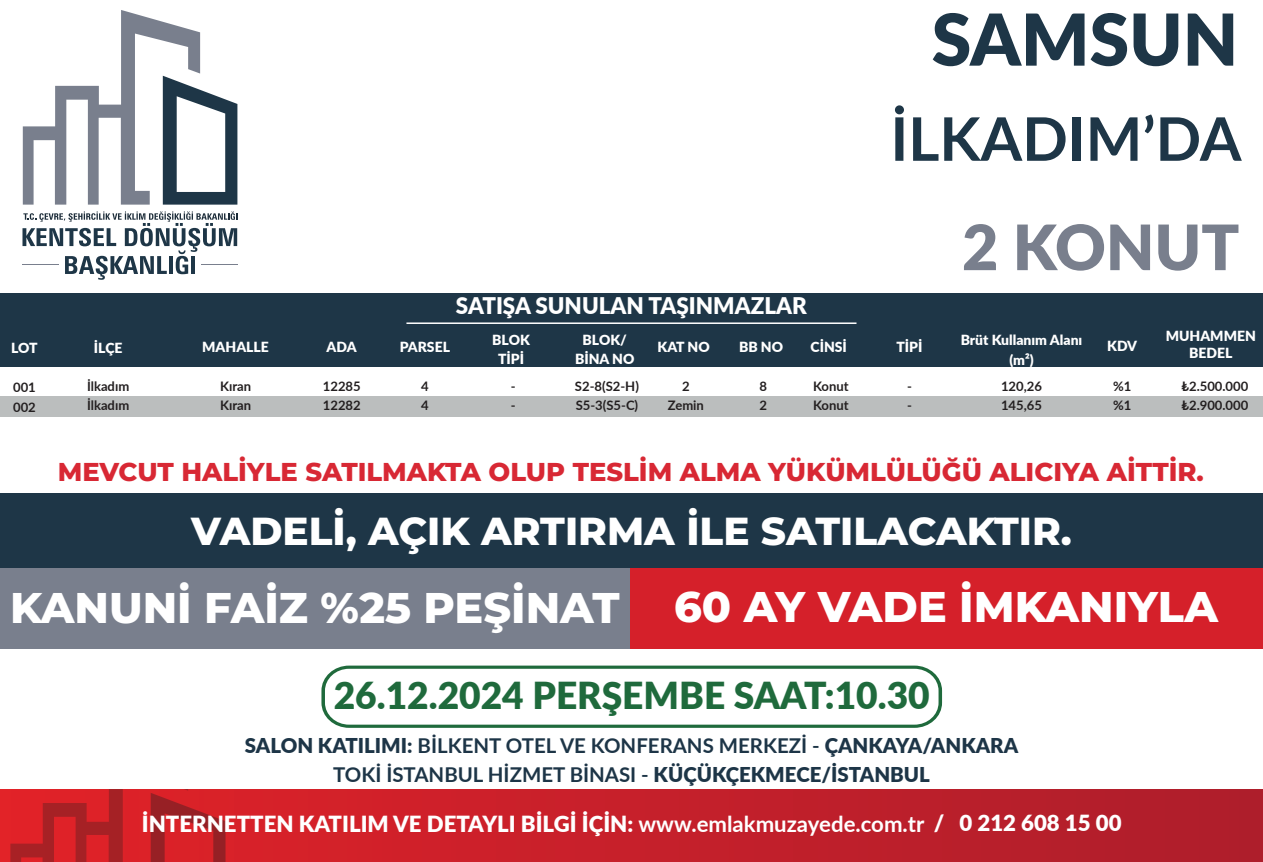
<style>
.page{position:relative;width:1263px;height:862px;background:#fff}
.page>*{position:absolute;margin:0;border:0;box-sizing:border-box;transform-origin:0 0}
.t1{font:900 71.4px "Lato";color:#1e3647}
.t2{font:900 62.55px "Lato";color:#797f8d}
.t3{font:700 60px "Lato";color:#1e3647}
.t4{font:800 42.9px "Montserrat";color:#fff}
.t5{font:800 39px "Montserrat";color:#fff}
.t6{font:900 37.2px "Lato";color:#1f6a3c}
.t7{font:800 25.8px "Montserrat";color:#d82834}
.t8{font:900 22.95px "Lato";color:#fff}
.t9{font:900 22.2px "Lato";color:#fff}
.t10{font:700 20.4px/29px "Lato";color:#1d3547;text-align:center}
.t11{font:900 13.95px/19.5px "Lato";color:#fff;text-align:center}
.t12{font:700 13.05px/19.5px "Lato";color:#231f20}
.s1{font-weight:900}
.s2{font-weight:700}
</style>
<div class="page">
<div style="left:0;top:293px;width:1263px;height:73px;background:#1e3647"></div>
<div style="left:0;top:396px;width:1263px;height:20px;background:#bbbebe"></div>
<hr style="left:406px;top:322px;width:450px;height:2px;background:#fff">
<svg style="left:23px;top:10px;width:214px;height:194px"></svg>
<svg style="left:22px;top:211px;width:215px;height:69px"></svg>
<hr style="left:191px;top:256px;width:4px;height:18px;background:#1e3647">
<hr style="left:23px;top:264px;width:36px;height:1px;background:#797f8d">
<hr style="left:201px;top:264px;width:36px;height:1px;background:#797f8d">
<svg style="left:0;top:789px;width:1263px;height:72px;background:#c21f2a"></svg>
<svg style="left:10px;top:789px;width:216px;height:72px;background:#c62126"></svg>
<div style="left:0;top:492px;width:1263px;height:76px;background:#1e3647"></div>
<div style="left:0;top:568px;width:631px;height:80px;background:#797f8d"></div>
<div style="left:631px;top:568px;width:632px;height:80px;background:#d5202a"></div>
<svg style="left:321px;top:665px;width:621px;height:62px"></svg>
<h1 class="t1" style="left:932px;top:-14px;width:308px">SAMSUN</h1>
<h3 class="t3" style="left:890px;top:95px;width:352px">İLKADIM’DA</h3>
<h3 class="t8" style="left:456px;top:288px;width:352px">SATIŞA SUNULAN TAŞINMAZLAR</h3>
<h2 class="t2" style="left:962px;top:200px;width:279px">2 KONUT</h2>
<p class="t11" style="left:11px;top:337px;width:28px">LOT</p>
<p class="t11" style="left:1166px;top:327px;width:92px;line-height:16.8px">MUHAMMEN<br>BEDEL</p>
<p class="t11" style="left:575px;top:329px;width:61px">BLOK/<br>BİNA NO</p>
<p class="t11" style="left:400px;top:337px;width:52px">PARSEL</p>
<p class="t11" style="left:492px;top:329px;width:39px">BLOK<br>TİPİ</p>
<p class="t11" style="left:961px;top:329px;width:123px">Brüt Kullanım Alanı (m²)</p>
<p class="t11" style="left:810px;top:337px;width:38px">CİNSİ</p>
<p class="t11" style="left:896px;top:337px;width:28px">TİPİ</p>
<p class="t11" style="left:94px;top:337px;width:30px">İLÇE</p>
<p class="t11" style="left:1107px;top:336px;width:31px">KDV</p>
<p class="t11" style="left:657px;top:337px;width:54px">KAT NO</p>
<p class="t11" style="left:739px;top:337px;width:46px">BB NO</p>
<p class="t11" style="left:202px;top:337px;width:68px">MAHALLE</p>
<p class="t11" style="left:327px;top:337px;width:32px">ADA</p>
<p class="t12" style="left:13px;top:376px;width:24px">001<br>002</p>
<p class="t12" style="left:87px;top:375px;width:44px">İlkadım<br>İlkadım</p>
<p class="t12" style="left:220px;top:375px;width:33px">Kıran<br>Kıran</p>
<p class="t12" style="left:323px;top:375px;width:39px">12285<br>12282</p>
<p class="t12" style="left:421px;top:375px;width:9px">4<br>4</p>
<p class="t12" style="left:511px;top:375px;width:6px">- -</p>
<p class="t12" style="left:575px;top:375px;width:65px">S2-8(S2-H)<br>S5-3(S5-C)</p>
<p class="t12" style="left:668px;top:375px;width:38px;text-align:center">2<br>Zemin</p>
<p class="t12" style="left:759px;top:375px;width:9px">8<br>2</p>
<p class="t12" style="left:813px;top:375px;width:37px">Konut<br>Konut</p>
<p class="t12" style="left:907px;top:375px;width:6px">- -</p>
<p class="t12" style="left:1001px;top:375px;width:42px">120,26<br>145,65</p>
<p class="t12" style="left:1113px;top:375px;width:20px">%1 %1</p>
<p class="t12" style="left:1181px;top:375px;width:68px">₺2.500.000 ₺2.900.000</p>
<h3 class="t7" style="left:58px;top:453px;width:1148px">MEVCUT HALİYLE SATILMAKTA OLUP TESLİM ALMA YÜKÜMLÜLÜĞÜ ALICIYA AİTTİR.</h3>
<h3 class="t5" style="left:191px;top:502px;width:882px">VADELİ, AÇIK ARTIRMA İLE SATILACAKTIR.</h3>
<h3 class="t4" style="left:10px;top:576px;width:611px">KANUNİ FAİZ %25 PEŞİNAT</h3>
<h3 class="t4" style="left:674px;top:575px;width:545px">60 AY VADE İMKANIYLA</h3>
<h3 class="t6" style="left:334px;top:667px;width:597px">26.12.2024 PERŞEMBE SAAT:10.30</h3>
<h3 class="t10" style="left:245px;top:729px;width:775px"><span class="s1">SALON KATILIMI:</span> BİLKENT OTEL VE KONFERANS MERKEZİ - <span class="s1">ÇANKAYA/ANKARA<br></span>TOKİ İSTANBUL HİZMET BİNASI - <span class="s1">KÜÇÜKÇEKMECE/İSTANBUL</span></h3>
<h3 class="t9" style="left:142px;top:806px;width:981px">İNTERNETTEN KATILIM VE DETAYLI BİLGİ İÇİN: <span class="s2">www.emlakmuzayede.com.tr</span> / 0 212 608 15 00</h3>
</div>
